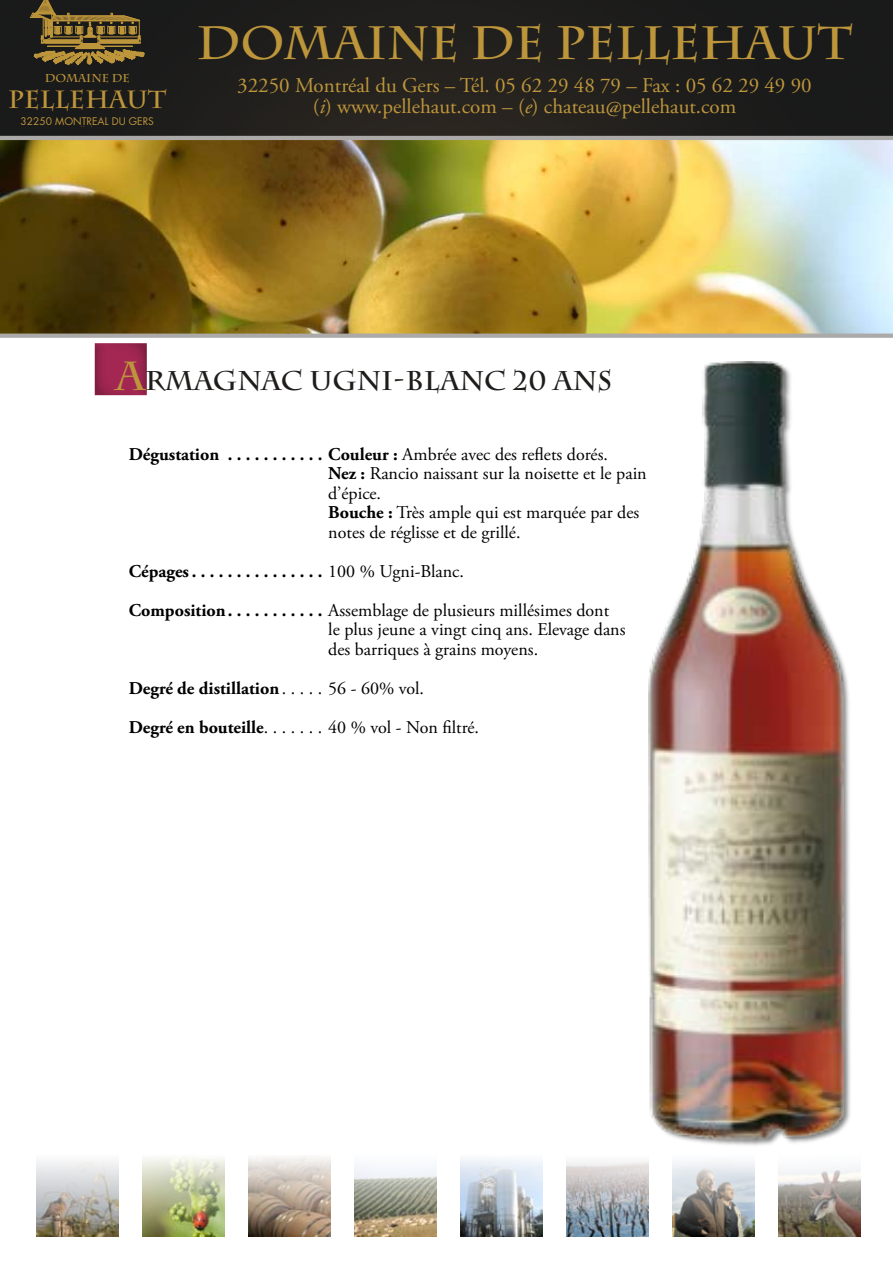
<style>
.page{position:relative;width:893px;height:1263px;background:#fff}
.page>*{position:absolute;margin:0;border:0;box-sizing:border-box;transform-origin:0 0}
.t1{font:700 46.65px "Charlemagne";color:#bd963b}
.t2{font:700 27px "Charlemagne";color:#1e1d1b}
.t3{font:700 24.9px "Charlemagne";color:#bd953b}
.t4{font:21px/21px "Adobe Garamond Pro";color:#bd963b;text-align:center}
.t5{font:18px/19.5px "Adobe Garamond Pro";color:#000}
.t6{font:700 18px "Adobe Garamond Pro";color:#000}
.t7{font:700 11.4px "Charlemagne";color:#bd953b}
.t8{font:10.2px "Futura";color:#bd953b}
.s1{font-style:italic}
.s2{font-size:40.5px;color:#bd963b}
.s3{font-weight:700}
.s4{font-weight:400}
</style>
<div class="page">
<div style="left:649px;top:362px;width:244px;height:792px;background:#000;opacity:.5"></div>
<img style="left:649px;top:361px;width:194px;height:778px">
<img style="left:0;top:0;width:893px;height:334px">
<svg style="left:30px;top:0;width:114px;height:65px;background:#5e4d27"></svg>
<img style="left:1px;top:140px;width:892px;height:194px">
<hr style="left:0;top:136px;width:893px;height:4px;background:#abaaa9">
<svg style="left:0;top:334px;width:893px;height:4px;background:#aeaead"></svg>
<div style="left:672px;top:1152px;width:84px;height:85px;background:#000;opacity:.5"></div>
<div style="left:354px;top:1153px;width:84px;height:84px;background:#000;opacity:.5"></div>
<div style="left:247px;top:1153px;width:84px;height:84px;background:#000;opacity:.5"></div>
<div style="left:565px;top:1153px;width:86px;height:84px;background:#000;opacity:.5"></div>
<div style="left:459px;top:1154px;width:86px;height:84px;background:#000;opacity:.5"></div>
<div style="left:778px;top:1153px;width:84px;height:84px;background:#000;opacity:.5"></div>
<div style="left:142px;top:1153px;width:84px;height:84px;background:#000;opacity:.5"></div>
<div style="left:35px;top:1154px;width:84px;height:82px;background:#000;opacity:.5"></div>
<img style="left:94px;top:344px;width:52px;height:51px">
<p class="t7" style="left:45px;top:71px;width:86px">DOMAINE DE</p>
<h3 class="t3" style="left:8px;top:85px;width:159px">PELLEHAUT</h3>
<p class="t8" style="left:21px;top:115px;width:135px">32250 MONTREAL DU GERS</p>
<h1 class="t1" style="left:197px;top:16px;width:657px">DOMAINE DE PELLEHAUT</h1>
<p class="t4" style="left:237px;top:76px;width:576px">32250 Montréal du Gers – Tél. 05 62 29 48 79 – Fax : 05 62 29 49 90 (<span class="s1">i</span>) www.pellehaut.com – (<span class="s1">e</span>) chateau@pellehaut.com</p>
<h2 class="t2" style="left:116px;top:365px;width:497px"><span class="s2">A</span>RMAGNAC UGNI-BLANC 20 ANS</h2>
<p class="t5" style="left:328px;top:445px;width:320px;text-indent:-199px"><span class="s3">Dégustation . . . . . . . . . . . Couleur :</span> Ambrée avec des reflets dorés.<br><span class="s3">Nez :</span> Rancio naissant sur la noisette et le pain d’épice.<br><span class="s3">Bouche :</span> Très ample qui est marquée par des notes de réglisse et de grillé.</p>
<p class="t5" style="left:129px;top:552px;width:482px;line-height:39px"><span class="s3">Cépages . . . . . . . . . . . . . . .</span> 100 % Ugni-Blanc.<br><span class="s3">Composition . . . . . . . . . . .</span> Assemblage de plusieurs millésimes dont</p>
<p class="t5" style="left:328px;top:620px;width:299px">le plus jeune a vingt cinq ans. Elevage dans des barriques à grains moyens.</p>
<p class="t6" style="left:129px;top:677px;width:156px">Degré de distillation<span class="s4">......</span></p>
<p class="t5" style="left:129px;top:669px;width:352px;line-height:39px;text-indent:199px">56 - 60% vol.<br><span class="s3">Degré en bouteille</span>. . . . . . . 40 % vol - Non filtré.</p>
</div>
